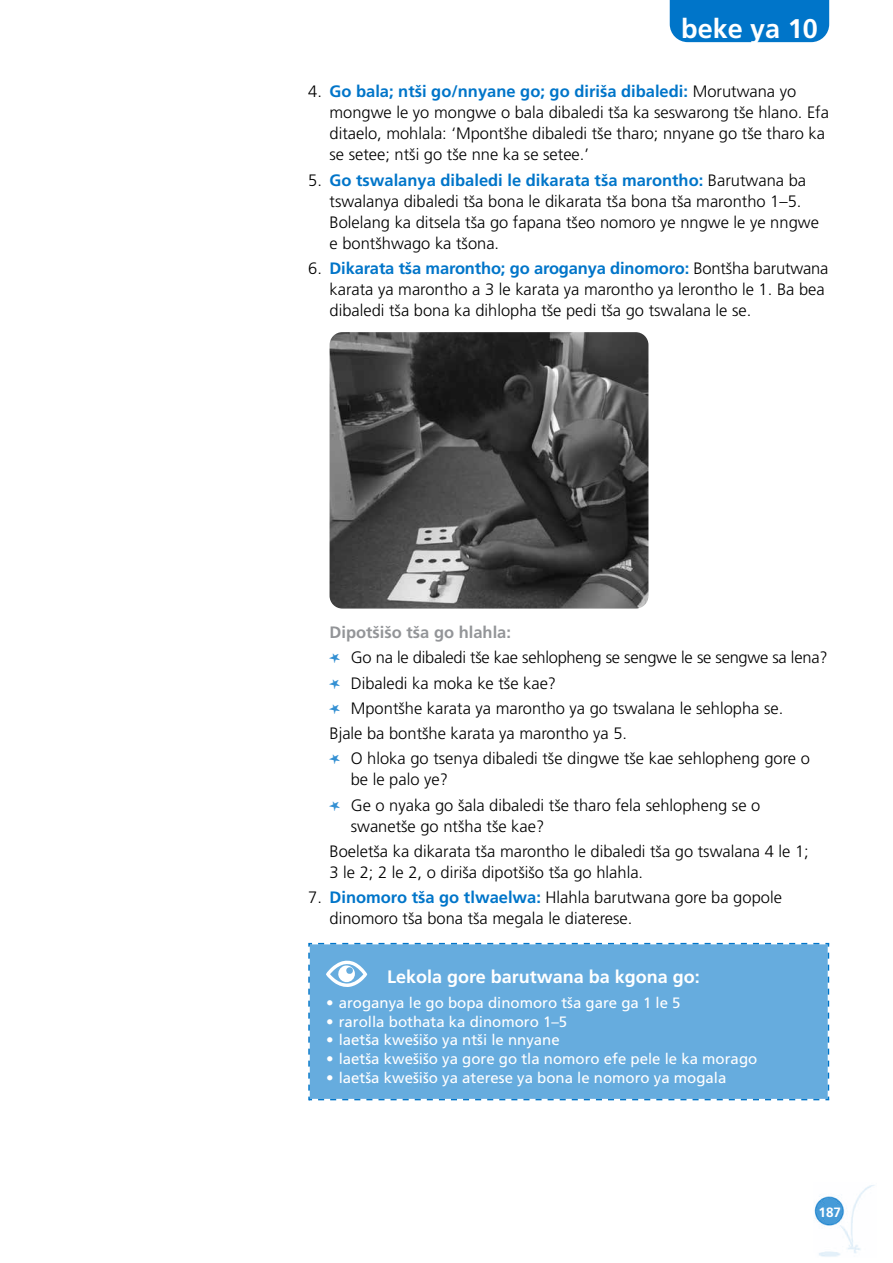
<style>
.page{position:relative;width:893px;height:1263px;background:#fff}
.page>*{position:absolute;margin:0;border:0;box-sizing:border-box;transform-origin:0 0}
.t1{font:700 27px "Frutiger LT Std";color:#fff}
.t2{font:700 18px "Frutiger LT Std";color:#fff}
.t3{font:300 16.5px/21px "Frutiger LT Std";color:#000}
.t4{font:15px "Frutiger LT Std";color:#fff}
.t5{font:700 13.5px "Frutiger LT Std";color:#fff}
.s1{font-weight:700;color:#0075c9}
.s2{font-weight:700;color:#939598}
.s3{font-family:"MTF Doodle";font-weight:400;color:#3390d3}
</style>
<div class="page">
<div style="left:670px;top:0;width:159px;height:42px;background:#0075c9"></div>
<img style="left:814px;top:1185px;width:61px;height:72px">
<img style="left:330px;top:332px;width:318px;height:277px">
<div style="left:308px;top:942px;width:522px;height:154px;background:#66acde"></div>
<svg style="left:828px;top:944px;width:1px;height:146px"></svg>
<svg style="left:308px;top:1096px;width:522px;height:5px"></svg>
<svg style="left:326px;top:960px;width:41px;height:28px"></svg>
<h1 class="t1" style="left:681px;top:12px;width:138px">beke ya 10</h1>
<p class="t3" style="left:330px;top:81px;width:501px;text-indent:-21px">4. <span class="s1">Go bala; ntši go/nnyane go; go diriša dibaledi:</span> Morutwana yo mongwe le yo mongwe o bala dibaledi tša ka seswarong tše hlano. Efa ditaelo, mohlala: ‘Mpontšhe dibaledi tše tharo; nnyane go tše tharo ka se setee; ntši go tše nne ka se setee.’</p>
<p class="t3" style="left:330px;top:170px;width:491px;text-indent:-21px">5. <span class="s1">Go tswalanya dibaledi le dikarata tša marontho:</span> Barutwana ba tswalanya dibaledi tša bona le dikarata tša bona tša marontho 1–5.<br>Bolelang ka ditsela tša go fapana tšeo nomoro ye nngwe le ye nngwe e bontšhwago ka tšona.</p>
<p class="t3" style="left:330px;top:258px;width:500px;text-indent:-21px">6. <span class="s1">Dikarata tša marontho; go aroganya dinomoro:</span> Bontšha barutwana karata ya marontho a 3 le karata ya marontho ya lerontho le 1. Ba bea dibaledi tša bona ka dihlopha tše pedi tša go tswalana le se.</p>
<p class="t3" style="left:330px;top:620px;width:500px;line-height:25.2px"><span class="s2">Dipotšišo tša go hlahla:<br></span><span class="s3">L</span> Go na le dibaledi tše kae sehlopheng se sengwe le se sengwe sa lena?<br><span class="s3">L</span> Dibaledi ka moka ke tše kae?<br><span class="s3">L</span> Mpontšhe karata ya marontho ya go tswalana le sehlopha se.<br>Bjale ba bontšhe karata ya marontho ya 5.<br><span class="s3">L</span> O hloka go tsenya dibaledi tše dingwe tše kae sehlopheng gore o</p>
<p class="t3" style="left:330px;top:767px;width:432px;line-height:25.2px;text-indent:21px">be le palo ye?<br><span class="s3">L</span> Ge o nyaka go šala dibaledi tše tharo fela sehlopheng se o</p>
<p class="t3" style="left:329px;top:813px;width:481px;line-height:25.2px;text-indent:21px">swanetše go ntšha tše kae?<br>Boeletša ka dikarata tša marontho le dibaledi tša go tswalana 4 le 1;</p>
<p class="t3" style="left:329px;top:862px;width:315px">3 le 2; 2 le 2, o diriša dipotšišo tša go hlahla.</p>
<p class="t3" style="left:329px;top:887px;width:454px;text-indent:-21px">7. <span class="s1">Dinomoro tša go tlwaelwa:</span> Hlahla barutwana gore ba gopole dinomoro tša bona tša megala le diaterese.</p>
<p class="t2" style="left:387px;top:966px;width:314px">Lekola gore barutwana ba kgona go:</p>
<p class="t4" style="left:326px;top:994px;width:356px">• aroganya le go bopa dinomoro tša gare ga 1 le 5</p>
<p class="t4" style="left:326px;top:1013px;width:243px">• rarolla bothata ka dinomoro 1–5</p>
<p class="t4" style="left:326px;top:1031px;width:235px">• laetša kwešišo ya ntši le nnyane</p>
<p class="t4" style="left:326px;top:1050px;width:433px">• laetša kwešišo ya gore go tla nomoro efe pele le ka morago</p>
<p class="t4" style="left:326px;top:1068px;width:402px">• laetša kwešišo ya aterese ya bona le nomoro ya mogala</p>
<p class="t5" style="left:818px;top:1204px;width:24px">187</p>
</div>
